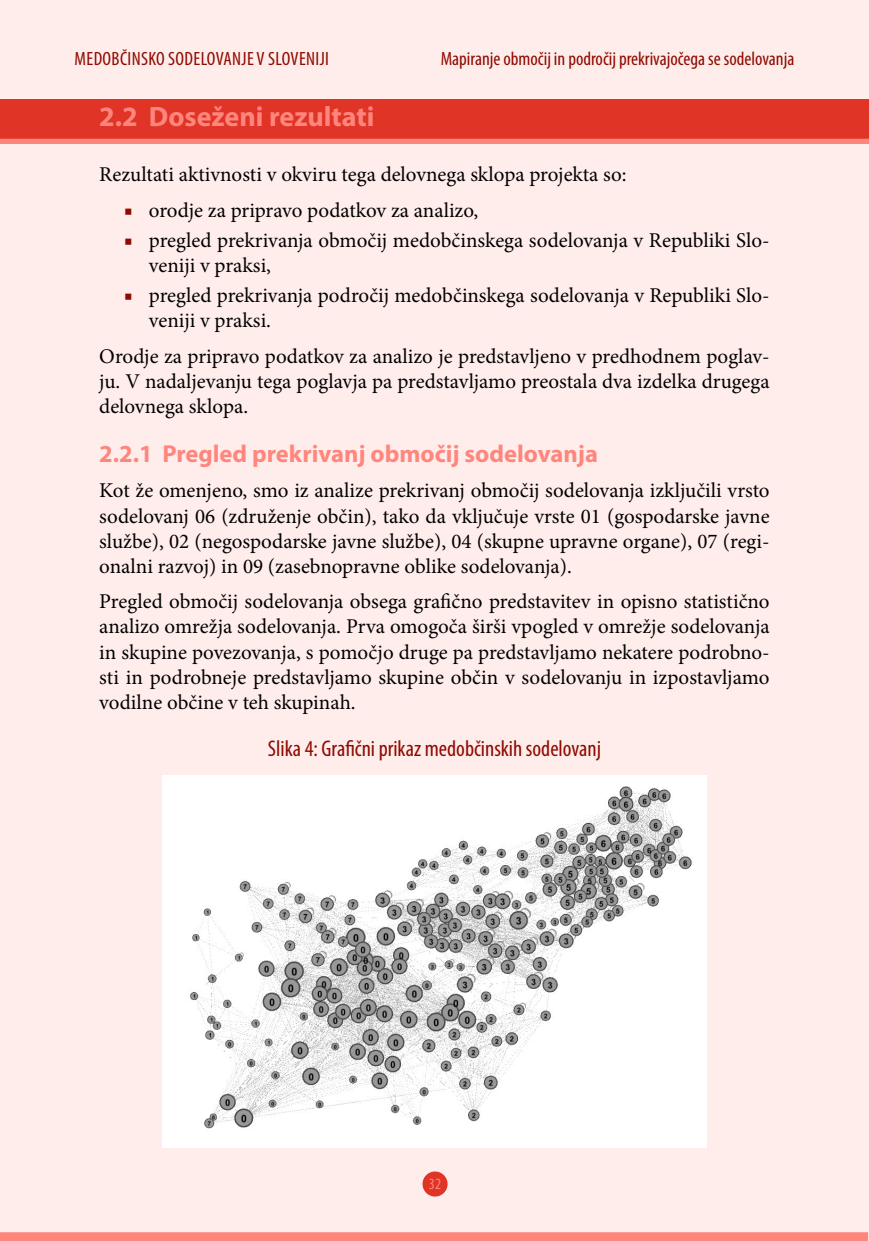
<style>
.page{position:relative;width:869px;height:1241px;background:#fff}
.page>*{position:absolute;margin:0;border:0;box-sizing:border-box;transform-origin:0 0}
._1_1{font:700 28px "Myriad Pro";color:#ff867d}
._1_1_1{font:700 24.5px "Myriad Pro";color:#ff867d}
.tabela_naslov{font:condensed 22.75px "Myriad Pro";color:#8f0a00}
.TELO{font:21px/25.2px "Minion Pro";color:#000;text-align:justify}
.t1{font:condensed 19.25px "Myriad Pro";color:#8f0a00}
.t2{font:condensed 19.25px "Myriad Pro";letter-spacing:.02em;color:#8f0a00}
.t3{font:condensed 15.75px "Myriad Pro";color:#ff867d}
.s1{color:#8f0a00}
</style>
<div class="page">
<div style="left:0;top:0;width:868px;height:1240px;background:#ffedec"></div>
<div style="left:422px;top:1171px;width:25px;height:25px;background:#e03427;border-radius:50%"></div>
<div style="left:0;top:1231px;width:867px;height:9px;background:#ff867d"></div>
<div style="left:0;top:99px;width:868px;height:40px;background:#e03427"></div>
<div style="left:0;top:139px;width:868px;height:5px;background:#ff867d"></div>
<img style="left:163px;top:775px;width:542px;height:372px">
<p class="t2" style="left:74px;top:46px;width:256px">MEDOBČINSKO SODELOVANJE V SLOVENIJI</p>
<p class="t1" style="left:440px;top:46px;width:355px">Mapiranje območij in področij prekrivajočega se sodelovanja</p>
<p class="_1_1" style="left:99px;top:99px;width:276px">2.2 Doseženi rezultati</p>
<p class="TELO" style="left:99px;top:162px;width:528px">Rezultati aktivnosti v okviru tega delovnega sklopa projekta so:</p>
<p class="TELO" style="left:124px;top:197px;width:355px"><span class="s1">■</span> orodje za pripravo podatkov za analizo,</p>
<p class="TELO" style="left:149px;top:227px;width:622px;text-indent:-25px"><span class="s1">■</span> pregled prekrivanja območij medobčinskega sodelovanja v Republiki Slo&shy;veniji v praksi,</p>
<p class="TELO" style="left:149px;top:283px;width:622px;text-indent:-25px"><span class="s1">■</span> pregled prekrivanja področij medobčinskega sodelovanja v Republiki Slo&shy;veniji v praksi.</p>
<p class="TELO" style="left:99px;top:343px;width:671px">Orodje za pripravo podatkov za analizo je predstavljeno v predhodnem poglav&shy;ju. V nadaljevanju tega poglavja pa predstavljamo preostala dva izdelka drugega delovnega sklopa.</p>
<p class="_1_1_1" style="left:99px;top:438px;width:500px">2.2.1 Pregled prekrivanj območij sodelovanja</p>
<p class="TELO" style="left:99px;top:478px;width:671px">Kot že omenjeno, smo iz analize prekrivanj območij sodelovanja izključili vrsto sodelovanj 06 (združenje občin), tako da vključuje vrste 01 (gospodarske javne službe), 02 (negospodarske javne službe), 04 (skupne upravne organe), 07 (regi&shy;onalni razvoj) in 09 (zasebnopravne oblike sodelovanja).</p>
<p class="TELO" style="left:99px;top:589px;width:671px">Pregled območij sodelovanja obsega grafično predstavitev in opisno statistično analizo omrežja sodelovanja. Prva omogoča širši vpogled v omrežje sodelovanja in skupine povezovanja, s pomočjo druge pa predstavljamo nekatere podrobno&shy;sti in podrobneje predstavljamo skupine občin v sodelovanju in izpostavljamo vodilne občine v teh skupinah.</p>
<p class="tabela_naslov" style="left:268px;top:734px;width:334px">Slika 4: Grafični prikaz medobčinskih sodelovanj</p>
<p class="t3" style="left:429px;top:1173px;width:14px">32</p>
</div>
